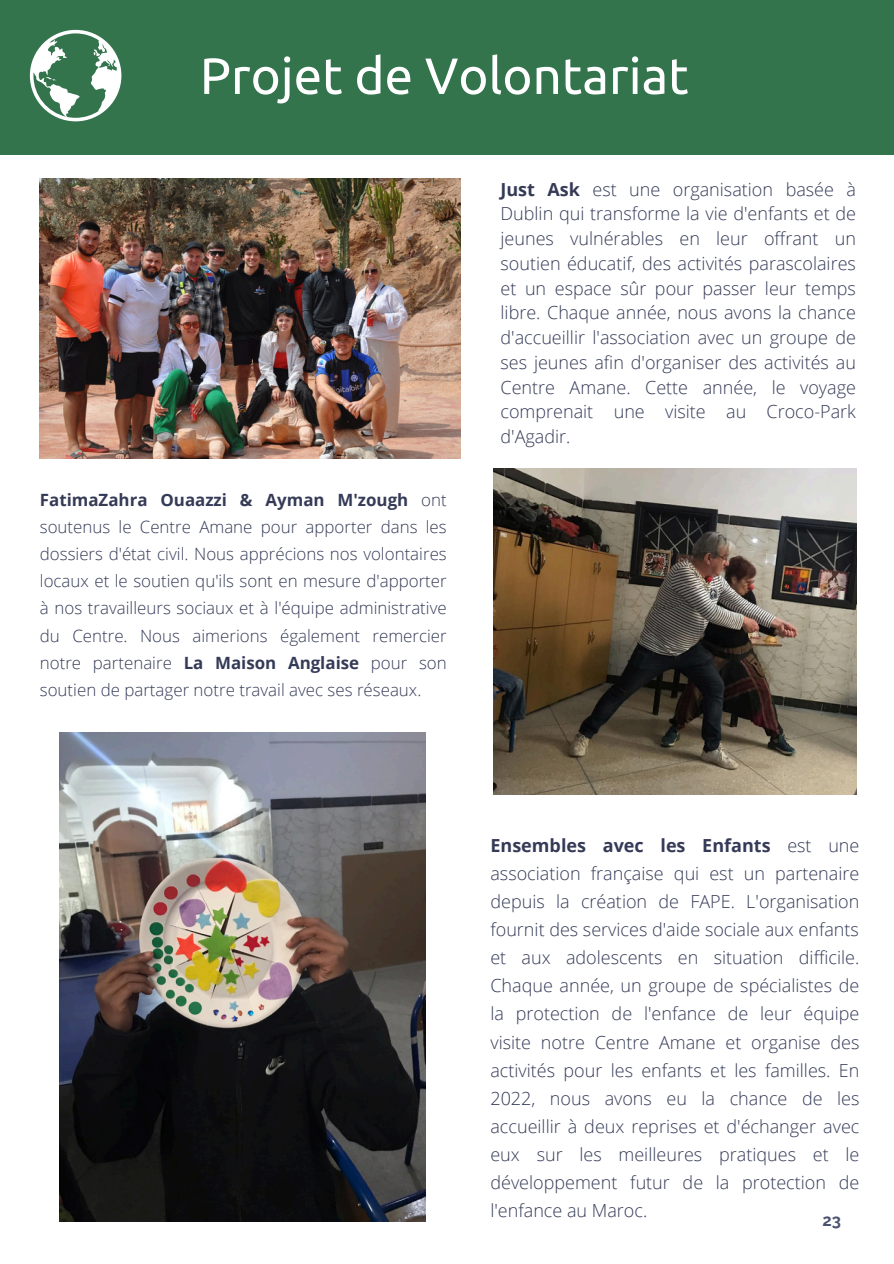
<style>
.page{position:relative;width:894px;height:1264px;background:#fff}
.page>*{position:absolute;margin:0;border:0;box-sizing:border-box;transform-origin:0 0}
.t1{font:51px "Ubuntu";color:#fff}
.t2{font:300 18px/28.2px "Open Sans";color:#353b57;text-align:justify}
.t3{font:300 16.95px/27px "Open Sans";color:#353b57;text-align:justify}
.t4{font:700 16.5px "Raleway";color:#4c5270}
.s1{font-weight:700}
</style>
<div class="page">
<div style="left:0;top:0;width:893px;height:155px;background:#33744d"></div>
<svg style="left:30px;top:30px;width:91px;height:91px"></svg>
<img style="left:60px;top:732px;width:366px;height:489px">
<img style="left:493px;top:468px;width:363px;height:327px">
<img style="left:40px;top:178px;width:421px;height:280px">
<p class="t1" style="left:200px;top:46px;width:490px">Projet de Volontariat</p>
<p class="t3" style="left:40px;top:486px;width:408px"><span class="s1">FatimaZahra Ouaazzi &amp; Ayman M'zough</span> ont soutenus le Centre Amane pour apporter dans les dossiers d'état civil. Nous apprécions nos volontaires locaux et le soutien qu'ils sont en mesure d'apporter à nos travailleurs sociaux et à l'équipe administrative du Centre. Nous aimerions également remercier notre partenaire <span class="s1">La Maison Anglaise</span> pour son soutien de partager notre travail avec ses réseaux.</p>
<p class="t2" style="left:500px;top:176px;width:357px;line-height:24.8px"><span class="s1">Just Ask</span> est une organisation basée à Dublin qui transforme la vie d'enfants et de jeunes vulnérables en leur offrant un soutien éducatif, des activités parascolaires et un espace sûr pour passer leur temps libre. Chaque année, nous avons la chance d'accueillir l'association avec un groupe de ses jeunes afin d'organiser des activités au Centre Amane. Cette année, le voyage comprenait une visite au Croco-Park d'Agadir.</p>
<p class="t2" style="left:490px;top:830px;width:370px"><span class="s1">Ensembles avec les Enfants</span> est une association française qui est un partenaire depuis la création de FAPE. L'organisation fournit des services d'aide sociale aux enfants et aux adolescents en situation difficile.<br>Chaque année, un groupe de spécialistes de la protection de l'enfance de leur équipe visite notre Centre Amane et organise des activités pour les enfants et les familles. En 2022, nous avons eu la chance de les accueillir à deux reprises et d'échanger avec eux sur les meilleures pratiques et le développement futur de la protection de l'enfance au Maroc.</p>
<h1 class="t4" style="left:822px;top:1210px;width:20px">23</h1>
</div>
